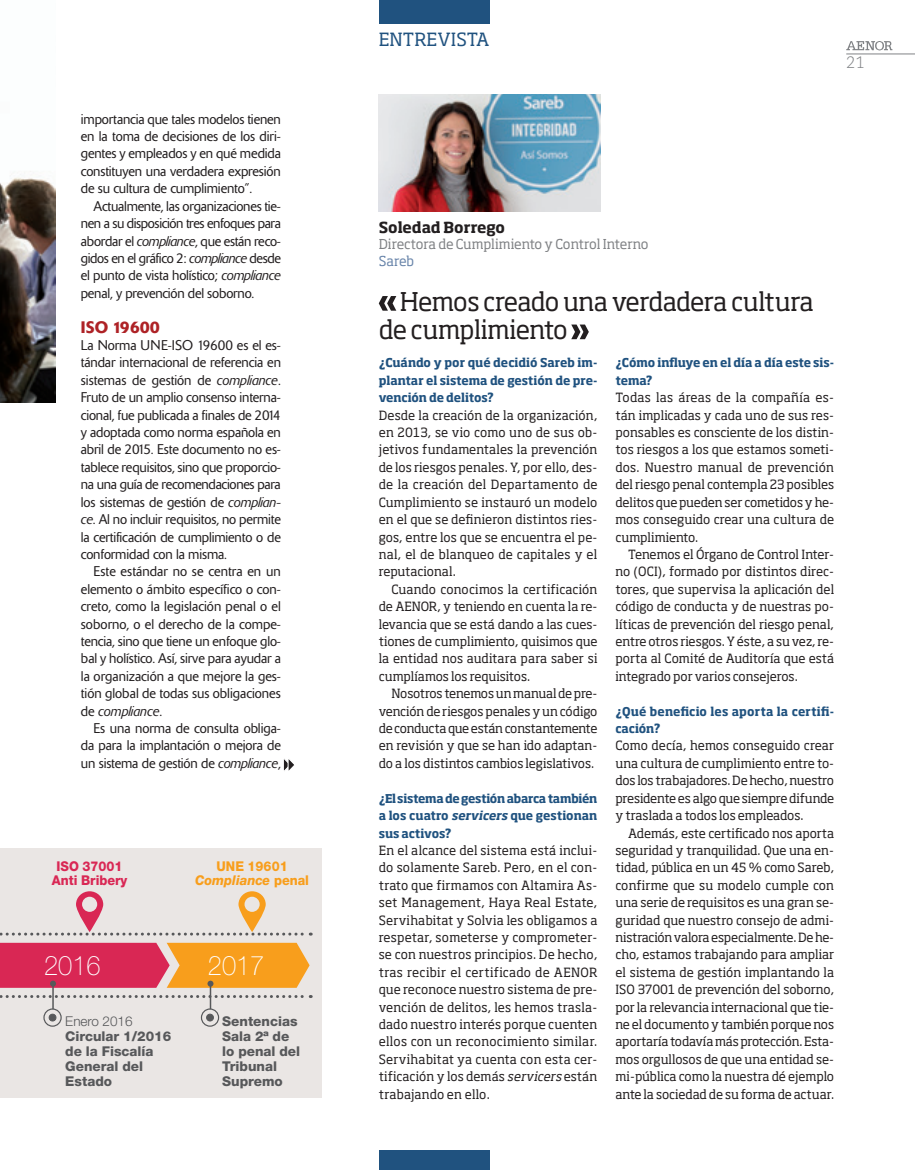
<style>
.page{position:relative;width:915px;height:1170px;background:#fff}
.page>*{position:absolute;margin:0;border:0;box-sizing:border-box;transform-origin:0 0}
.NUMEROS_REDONDA{font:100 27px "Helvetica Neue LT Std";color:#fff;scale:.94 1}
._10_TITULO_ENTREVIST{font:25.5px/28.5px "Soho Std";letter-spacing:-.03em;color:#231f20}
.t1{font:18px "Soho Std";color:#20527f}
._04_LADILLO{font:500 16.5px "Delta";letter-spacing:-.01em;color:#ae2226}
.t2{font:300 16.5px "Caecilia LT Std";color:#808285}
._08_NOMBRE_ENTREVIST{font:700 15px "Soho Std";letter-spacing:-.005em;color:#231f20}
._04_TEXTO_CORRIDO{font:300 13.95px/17.4px "Delta";letter-spacing:-.01em;color:#231f20;text-align:justify}
.NUMEROS_REDONDA-2{font:800 13.5px/15px "Helvetica Neue LT Std";color:#57585a}
._09_CARGO_ENTREVISTA{font:13.5px "Soho Std";letter-spacing:-.005em;color:#808285}
.NUMEROS_REDONDA-3{font:800 13.5px "Helvetica Neue LT Std";color:#d92754;scale:.94 1}
.NUMEROS_REDONDA-4{font:italic 800 13.5px "Helvetica Neue LT Std";color:#f89e1c;scale:.94 1}
.NUMEROS_REDONDA-5{font:300 13.5px "Helvetica Neue LT Std";color:#57585a}
.NUMEROS_REDONDA-6{font:800 13.5px "Helvetica Neue LT Std";color:#f89e1c;scale:.94 1}
._09_CARGO_ENTREVISTA-2{font:13.5px "Soho Std";color:#6a86ab}
._12_RESPUESTA_ENTREV{font:12.6px/17.4px "Soho Std";letter-spacing:-.005em;color:#231f20;text-align:justify}
._11_PREGUNTA_ENTREVI{font:700 12px/17.4px "Soho Std";letter-spacing:-.005em;color:#20527f;text-align:justify;scale:.96 1}
.s1{font-style:italic}
.s2{font-style:normal}
</style>
<div class="page">
<hr style="left:846px;top:54px;width:68px;height:1px;background:#808285">
<svg style="left:846px;top:41px;width:46px;height:10px"></svg>
<div style="left:378px;top:1150px;width:111px;height:19px;background:#20527f"></div>
<div style="left:378px;top:0;width:111px;height:24px;background:#20527f"></div>
<img style="left:378px;top:94px;width:222px;height:117px">
<svg style="left:378px;top:296px;width:18px;height:15px"></svg>
<svg style="left:571px;top:324px;width:17px;height:15px"></svg>
<div style="left:0;top:848px;width:321px;height:249px;background:#eae6e4"></div>
<svg style="left:0;top:891px;width:311px;height:44px"></svg>
<div style="left:43px;top:1008px;width:19px;height:18px;border:1px solid #57585a;border-radius:50%"></div>
<div style="left:49px;top:1014px;width:7px;height:6px;background:#57585a;border-radius:50%"></div>
<div style="left:49px;top:1013px;width:7px;height:8px;border:1px solid #57585a;border-radius:50%"></div>
<svg style="left:0;top:942px;width:311px;height:67px"></svg>
<div style="left:201px;top:1008px;width:18px;height:18px;border:1px solid #57585a;border-radius:50%"></div>
<div style="left:206px;top:1014px;width:7px;height:6px;background:#57585a;border-radius:50%"></div>
<div style="left:206px;top:1013px;width:7px;height:8px;border:1px solid #57585a;border-radius:50%"></div>
<img style="left:0;top:171px;width:55px;height:231px">
<svg style="left:283px;top:759px;width:11px;height:12px"></svg>
<p class="_04_TEXTO_CORRIDO" style="left:81px;top:110px;width:201px">importancia que tales modelos tienen en la toma de decisiones de los diri&shy;gentes y empleados y en qué medida constituyen una verdadera expresión de su cultura de cumplimiento”.</p>
<p class="_04_TEXTO_CORRIDO" style="left:81px;top:197px;width:201px;text-indent:13px">Actualmente, las organizaciones tie&shy;nen a su disposición tres enfoques para abordar el <span class="s1">compliance</span>, que están reco&shy;gidos en el gráfico 2: <span class="s1">compliance</span> desde el punto de vista holístico; <span class="s1">compliance </span>penal, y prevención del soborno.</p>
<p class="_04_LADILLO" style="left:81px;top:317px;width:80px">ISO 19600</p>
<p class="_04_TEXTO_CORRIDO" style="left:81px;top:336px;width:201px">La Norma UNE-ISO 19600 es el es&shy;tándar internacional de referencia en sistemas de gestión de <span class="s1">compliance</span>.<br>Fruto de un amplio consenso interna&shy;cional, fue publicada a finales de 2014 y adoptada como norma española en abril de 2015. Este documento no es&shy;tablece requisitos, sino que proporcio&shy;na una guía de recomendaciones para los sistemas de gestión de <span class="s1">complian&shy;ce</span>. Al no incluir requisitos, no permite la certificación de cumplimiento o de conformidad con la misma.</p>
<p class="_04_TEXTO_CORRIDO" style="left:81px;top:563px;width:201px;text-indent:13px">Este estándar no se centra en un elemento o ámbito específico o con&shy;creto, como la legislación penal o el soborno, o el derecho de la compe&shy;tencia, sino que tiene un enfoque glo&shy;bal y holístico. Así, sirve para ayudar a la organización a que mejore la ges&shy;tión global de todas sus obligaciones de <span class="s1">compliance</span>.</p>
<p class="_04_TEXTO_CORRIDO" style="left:81px;top:719px;width:201px;text-indent:13px">Es una norma de consulta obliga&shy;da para la implantación o mejora de un sistema de gestión de <span class="s1">compliance</span>,</p>
<p class="NUMEROS_REDONDA-3" style="left:57px;top:858px;width:72px">ISO 37001</p>
<p class="NUMEROS_REDONDA-3" style="left:52px;top:871px;width:82px">Anti Bribery</p>
<p class="NUMEROS_REDONDA-6" style="left:216px;top:858px;width:77px">UNE 19601</p>
<p class="NUMEROS_REDONDA-4" style="left:195px;top:871px;width:123px">Compliance <span class="s2">penal</span></p>
<p class="NUMEROS_REDONDA" style="left:44px;top:950px;width:62px">2016</p>
<p class="NUMEROS_REDONDA" style="left:208px;top:950px;width:62px">2017</p>
<p class="NUMEROS_REDONDA-5" style="left:65px;top:1012px;width:69px">Enero 2016</p>
<p class="NUMEROS_REDONDA-2" style="left:65px;top:1028px;width:107px">Circular 1/2016 de la Fiscalía<br>General del<br>Estado</p>
<p class="NUMEROS_REDONDA-2" style="left:222px;top:1013px;width:79px">Sentencias<br>Sala 2ª de lo penal del<br>Tribunal<br>Supremo</p>
<p class="t1" style="left:378px;top:28px;width:112px">ENTREVISTA</p>
<h3 class="t2" style="left:846px;top:53px;width:20px">21</h3>
<p class="_08_NOMBRE_ENTREVIST" style="left:378px;top:217px;width:128px">Soledad Borrego</p>
<p class="_09_CARGO_ENTREVISTA" style="left:378px;top:236px;width:271px">Directora de Cumplimiento y Control Interno</p>
<p class="_09_CARGO_ENTREVISTA-2" style="left:378px;top:252px;width:37px">Sareb</p>
<p class="_10_TITULO_ENTREVIST" style="left:378px;top:287px;width:436px;text-indent:21px">Hemos creado una verdadera cultura de cumplimiento</p>
<p class="_11_PREGUNTA_ENTREVI" style="left:378px;top:354px;width:229px">¿Cuándo y por qué decidió Sareb im&shy;plantar el sistema de gestión de pre&shy;vención de delitos?</p>
<p class="_12_RESPUESTA_ENTREV" style="left:378px;top:406px;width:220px">Desde la creación de la organización, en 2013, se vio como uno de sus ob&shy;jetivos fundamentales la prevención de los riesgos penales. Y, por ello, des&shy;de la creación del Departamento de Cumplimiento se instauró un modelo en el que se definieron distintos ries&shy;gos, entre los que se encuentra el pe&shy;nal, el de blanqueo de capitales y el reputacional.</p>
<p class="_12_RESPUESTA_ENTREV" style="left:378px;top:580px;width:220px;text-indent:13px">Cuando conocimos la certificación de AENOR, y teniendo en cuenta la re&shy;levancia que se está dando a las cues&shy;tiones de cumplimiento, quisimos que la entidad nos auditara para saber si cumplíamos los requisitos.</p>
<p class="_12_RESPUESTA_ENTREV" style="left:378px;top:684px;width:220px;text-indent:13px">Nosotros tenemos un manual de pre&shy;vención de riesgos penales y un código de conducta que están constantemente en revisión y que se han ido adaptan&shy;do a los distintos cambios legislativos.</p>
<p class="_11_PREGUNTA_ENTREVI" style="left:378px;top:789px;width:229px">¿El sistema de gestión abarca también a los cuatro <span class="s1">servicers</span> que gestionan sus activos?</p>
<p class="_12_RESPUESTA_ENTREV" style="left:378px;top:841px;width:220px">En el alcance del sistema está inclui&shy;do solamente Sareb. Pero, en el con&shy;trato que firmamos con Altamira As&shy;set Management, Haya Real Estate, Servihabitat y Solvia les obligamos a respetar, someterse y comprometer&shy;se con nuestros principios. De hecho, tras recibir el certificado de AENOR que reconoce nuestro sistema de pre&shy;vención de delitos, les hemos trasla&shy;dado nuestro interés porque cuenten ellos con un reconocimiento similar.<br>Servihabitat ya cuenta con esta cer&shy;tificación y los demás <span class="s1">servicers</span> están trabajando en ello.</p>
<p class="_11_PREGUNTA_ENTREVI" style="left:615px;top:354px;width:229px">¿Cómo influye en el día a día este sis&shy;tema?</p>
<p class="_12_RESPUESTA_ENTREV" style="left:615px;top:389px;width:220px">Todas las áreas de la compañía es&shy;tán implicadas y cada uno de sus res&shy;ponsables es consciente de los distin&shy;tos riesgos a los que estamos someti&shy;dos. Nuestro manual de prevención del riesgo penal contempla 23 posibles delitos que pueden ser cometidos y he&shy;mos conseguido crear una cultura de cumplimiento.</p>
<p class="_12_RESPUESTA_ENTREV" style="left:615px;top:545px;width:220px;text-indent:13px">Tenemos el Órgano de Control Inter&shy;no (OCI), formado por distintos direc&shy;tores, que supervisa la aplicación del código de conducta y de nuestras po&shy;líticas de prevención del riesgo penal, entre otros riesgos. Y éste, a su vez, re&shy;porta al Comité de Auditoría que está integrado por varios consejeros.</p>
<p class="_11_PREGUNTA_ENTREVI" style="left:615px;top:702px;width:229px">¿Qué beneficio les aporta la certifi&shy;cación?</p>
<p class="_12_RESPUESTA_ENTREV" style="left:615px;top:737px;width:220px">Como decía, hemos conseguido crear una cultura de cumplimiento entre to&shy;dos los trabajadores. De hecho, nuestro presidente es algo que siempre difunde y traslada a todos los empleados.</p>
<p class="_12_RESPUESTA_ENTREV" style="left:615px;top:824px;width:220px;text-indent:13px">Además, este certificado nos aporta seguridad y tranquilidad. Que una en&shy;tidad, pública en un 45 % como Sareb, confirme que su modelo cumple con una serie de requisitos es una gran se&shy;guridad que nuestro consejo de admi&shy;nistración valora especialmente. De he&shy;cho, estamos trabajando para ampliar el sistema de gestión implantando la ISO 37001 de prevención del soborno, por la relevancia internacional que tie&shy;ne el documento y también porque nos aportaría todavía más protección. Esta&shy;mos orgullosos de que una entidad se&shy;mi-pública como la nuestra dé ejemplo ante la sociedad de su forma de actuar.</p>
</div>
